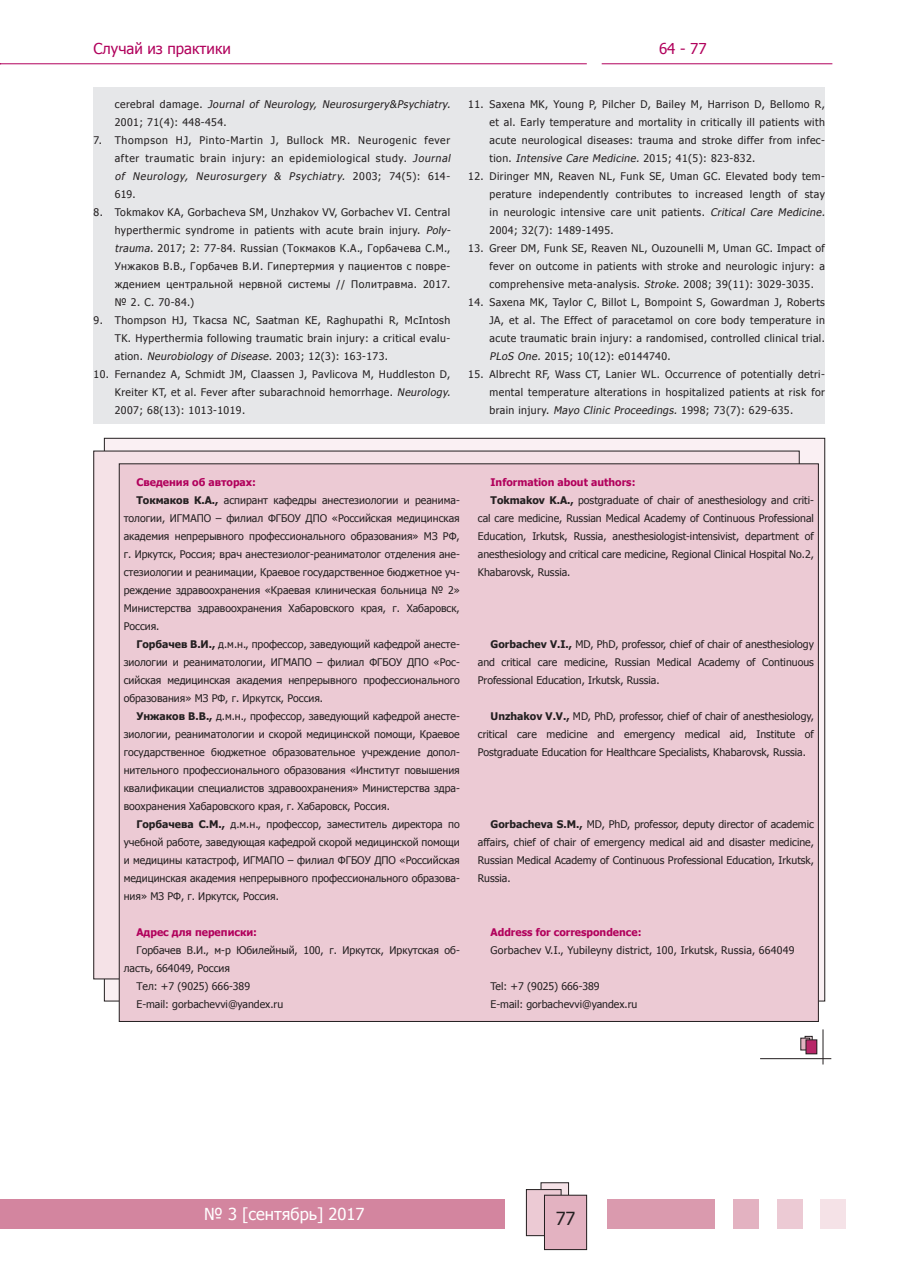
<style>
.page{position:relative;width:910px;height:1280px;background:#fff}
.page>*{position:absolute;margin:0;border:0;box-sizing:border-box;transform-origin:0 0}
.t1{font:18px "Tahoma";color:#231f20}
.t2{font:16.5px "Tahoma";color:#fff}
.t3{font:15px "Tahoma";color:#b1015c}
.t4{font:10.5px/18px "Tahoma";color:#231f20;text-align:justify}
.t5{font:10.5px/18px "Tahoma";letter-spacing:.04em;color:#231f20}
.t6{font:10.5px/18px "Tahoma";letter-spacing:.06em;color:#231f20}
.t7{font:700 10.5px "Tahoma";color:#b1015c}
.t8{font:italic 10.5px/18px "Tahoma";color:#231f20}
.t9{font:10.5px "Tahoma";letter-spacing:.02em;color:#231f20}
.s1{font-style:normal}
.s2{font-style:italic}
.s3{font-weight:700}
</style>
<div class="page">
<div style="left:607px;top:1198px;width:107px;height:30px;background:#da9aae"></div>
<div style="left:733px;top:1198px;width:26px;height:30px;background:#e3b2c1"></div>
<div style="left:777px;top:1198px;width:26px;height:30px;background:#eccad4"></div>
<div style="left:821px;top:1198px;width:25px;height:30px;background:#f5e2e7"></div>
<div style="left:0;top:1198px;width:505px;height:30px;background:#d3859f"></div>
<div style="left:541px;top:1183px;width:28px;height:36px;background:#f5e2e7"></div>
<div style="left:541px;top:1182px;width:28px;height:37px;border:1px solid #231f20"></div>
<div style="left:526px;top:1189px;width:35px;height:47px;background:#eccad4"></div>
<div style="left:526px;top:1189px;width:35px;height:47px;border:1px solid #231f20"></div>
<div style="left:544px;top:1195px;width:43px;height:54px;background:#e3b2c1"></div>
<div style="left:544px;top:1195px;width:43px;height:55px;border:1px solid #231f20"></div>
<hr style="left:0;top:63px;width:587px;height:1px;background:#b1015c">
<hr style="left:602px;top:63px;width:230px;height:1px;background:#b1015c">
<div style="left:805px;top:1036px;width:7px;height:10px;border:1px solid #231f20"></div>
<svg style="left:803px;top:1040px;width:3px;height:8px"></svg>
<div style="left:806px;top:1040px;width:11px;height:14px;background:#b82768"></div>
<div style="left:806px;top:1040px;width:11px;height:14px;border:1px solid #231f20"></div>
<hr style="left:760px;top:1058px;width:71px;height:1px;background:#231f20">
<hr style="left:823px;top:1029px;width:1px;height:35px;background:#231f20">
<div style="left:104px;top:438px;width:721px;height:563px;background:#faf0f3"></div>
<div style="left:94px;top:451px;width:705px;height:528px;background:#f5e2e7"></div>
<div style="left:119px;top:464px;width:699px;height:557px;background:#eccad4"></div>
<div style="left:94px;top:87px;width:731px;height:337px;background:#e6e7e9"></div>
<h3 class="t3" style="left:94px;top:38px;width:139px">Случай из практики</h3>
<h3 class="t3" style="left:659px;top:38px;width:49px">64 - 77</h3>
<p class="t8" style="left:115px;top:95px;width:339px"><span class="s1">c e r e b r a l d a m a g e .</span> Journal of Neurology, Neurosurgery&amp;Psychiatry.<br><span class="s1">2001; 71(4): 448-454.</span></p>
<p class="t6" style="left:115px;top:131px;width:339px;text-indent:-21px">7. Thompson HJ, Pinto-Martin J, Bullock MR. Neurogenic fever after traumatic brain injury: an epidemiological study. <span class="s2">Journal of Neurology, Neurosurgery &amp; Psychiatry.</span> 2 0 0 3 ; 74 ( 5 ) : 6 14 - 619.</p>
<p class="t5" style="left:115px;top:203px;width:339px;text-indent:-21px">8. Tokmakov KA, Gorbacheva SМ, Unzhakov VV, Gorbachev VI. Central hyperthermic syndrome in patients with acute brain injury. <span class="s2">Poly&shy;trauma.</span> 2017; 2: 77-84. Russian (Токмаков К.А., Горбачева С.М., Унжаков В.В., Горбачев В.И. Гипертермия у пациентов с повре&shy;ждением центральной нервной системы // Политравма. 2017. № 2. С. 70-84.)</p>
<p class="t4" style="left:115px;top:311px;width:337px;text-indent:-21px">9. Thompson HJ, Tkacsa NC, Saatman KE, Raghupathi R, McIntosh TK. Hyperthermia following traumatic brain injury: a critical evalu&shy;ation. <span class="s2">Neurobiology of Disease.</span> 2003; 12(3): 163-173.</p>
<p class="t5" style="left:115px;top:365px;width:339px;text-indent:-21px">10. Fernandez A, Schmidt JM, Claassen J, Pavlicova M, Huddleston D,<br>Kreiter KT, et al. Fever after subarachnoid hemorrhage. <span class="s2">Neurology.<br></span>2007; 68(13): 1013-1019.</p>
<p class="t4" style="left:489px;top:95px;width:337px;text-indent:-21px">11. Saxena MK, Young P, Pilcher D, Bailey M, Harrison D, Bellomo R, et al. Early temperature and mortality in critically ill patients with acute neurological diseases: trauma and stroke differ from infec&shy;tion. <span class="s2">Intensive Care Medicine.</span> 2015; 41(5): 823-832.</p>
<p class="t5" style="left:489px;top:167px;width:339px;text-indent:-21px">12. Diringer MN, Reaven NL, Funk SE, Uman GC. Elevated body tem&shy;perature independently contributes to increased length of stay in neurologic intensive care unit patients. <span class="s2">Critical Care Medicine.<br></span>2004; 32(7): 1489-1495.</p>
<p class="t4" style="left:489px;top:239px;width:337px;text-indent:-21px">13. Greer DM, Funk SE, Reaven NL, Ouzounelli M, Uman GC. Impact of fever on outcome in patients with stroke and neurologic injury: a comprehensive meta-analysis. <span class="s2">Stroke.</span> 2008; 39(11): 3029-3035.</p>
<p class="t4" style="left:489px;top:293px;width:337px;text-indent:-21px">14. Saxena MK, Taylor C, Billot L, Bompoint S, Gowardman J, Roberts JA, et al. The Effect of paracetamol on core body temperature in acute traumatic brain injury: a randomised, controlled clinical trial.<br><span class="s2">PLoS One.</span> 2015; 10(12): e0144740.</p>
<p class="t4" style="left:489px;top:365px;width:337px;text-indent:-21px">15. Albrecht RF, Wass CT, Lanier WL. Occurrence of potentially detri&shy;mental temperature alterations in hospitalized patients at risk for brain injury. <span class="s2">Mayo Clinic Proceedings.</span> 1998; 73(7): 629-635.</p>
<p class="t7" style="left:136px;top:475px;width:121px">Сведения об авторах:</p>
<p class="t4" style="left:136px;top:491px;width:325px"><span class="s3">Токмаков К.А.,</span> аспирант кафедры анестезиологии и реанима-</p>
<p class="t4" style="left:124px;top:509px;width:338px">тологии, ИГМАПО – филиал ФГБОУ ДПО «Российская медицинская</p>
<p class="t4" style="left:124px;top:527px;width:338px">академия непрерывного профессионального образования» МЗ РФ,</p>
<p class="t4" style="left:124px;top:545px;width:338px">г. Иркутск, Россия; врач анестезиолог-реаниматолог отделения ане-</p>
<p class="t4" style="left:124px;top:563px;width:338px">стезиологии и реанимации, Краевое государственное бюджетное уч-</p>
<p class="t4" style="left:124px;top:581px;width:338px">реждение здравоохранения «Краевая клиническая больница № 2»</p>
<p class="t4" style="left:124px;top:599px;width:338px">Министерства здравоохранения Хабаровского края, г. Хабаровск,</p>
<p class="t4" style="left:124px;top:617px;width:37px">Россия.</p>
<p class="t4" style="left:136px;top:635px;width:325px"><span class="s3">Горбачев В.И.,</span> д.м.н., профессор, заведующий кафедрой анесте-</p>
<p class="t4" style="left:124px;top:653px;width:338px">зиологии и реаниматологии, ИГМАПО – филиал ФГБОУ ДПО «Рос-</p>
<p class="t4" style="left:124px;top:671px;width:338px">сийская медицинская академия непрерывного профессионального</p>
<p class="t4" style="left:124px;top:689px;width:201px">образования» МЗ РФ, г. Иркутск, Россия.</p>
<p class="t4" style="left:136px;top:707px;width:325px"><span class="s3">Унжаков В.В.,</span> д.м.н., профессор, заведующий кафедрой анесте-</p>
<p class="t4" style="left:124px;top:725px;width:338px">зиологии, реаниматологии и скорой медицинской помощи, Краевое</p>
<p class="t4" style="left:124px;top:743px;width:338px">государственное бюджетное образовательное учреждение допол-</p>
<p class="t4" style="left:124px;top:761px;width:338px">нительного профессионального образования «Институт повышения</p>
<p class="t4" style="left:124px;top:779px;width:338px">квалификации специалистов здравоохранения» Министерства здра-</p>
<p class="t4" style="left:124px;top:797px;width:268px">воохранения Хабаровского края, г. Хабаровск, Россия.</p>
<p class="t4" style="left:136px;top:815px;width:325px"><span class="s3">Горбачева С.М.,</span> д.м.н., профессор, заместитель директора по</p>
<p class="t4" style="left:124px;top:833px;width:338px">учебной работе, заведующая кафедрой скорой медицинской помощи</p>
<p class="t4" style="left:124px;top:851px;width:338px">и медицины катастроф, ИГМАПО – филиал ФГБОУ ДПО «Российская</p>
<p class="t4" style="left:124px;top:869px;width:338px">медицинская академия непрерывного профессионального образова-</p>
<p class="t4" style="left:124px;top:887px;width:157px">ния» МЗ РФ, г. Иркутск, Россия.</p>
<p class="t7" style="left:136px;top:925px;width:122px">Адрес для переписки:</p>
<p class="t4" style="left:136px;top:941px;width:325px">Горбачев В.И., м-р Юбилейный, 100, г. Иркутск, Иркутская об-</p>
<p class="t4" style="left:124px;top:959px;width:108px">ласть, 664049, Россия</p>
<p class="t4" style="left:136px;top:977px;width:115px">Тел: +7 (9025) 666-389</p>
<p class="t4" style="left:136px;top:995px;width:148px">E-mail: gorbachevvi@yandex.ru</p>
<p class="t7" style="left:491px;top:475px;width:146px">Information about authors:</p>
<p class="t4" style="left:491px;top:491px;width:325px"><span class="s3">Tokmakov K.A.,</span> postgraduate of chair of anesthesiology and criti-</p>
<p class="t4" style="left:478px;top:509px;width:338px">cal care medicine, Russian Medical Academy of Continuous Professional</p>
<p class="t4" style="left:478px;top:527px;width:338px">Education, Irkutsk, Russia, anesthesiologist-intensivist, department of</p>
<p class="t4" style="left:478px;top:545px;width:338px">anesthesiology and critical care medicine, Regional Clinical Hospital No.2,</p>
<p class="t4" style="left:478px;top:563px;width:94px">Khabarovsk, Russia.</p>
<p class="t4" style="left:478px;top:635px;width:338px;text-indent:13px"><span class="s3">Gorbachev V.I.,</span> MD, PhD, professor, chief of chair of anesthesiology and critical care medicine, Russian Medical Academy of Continuous Professional Education, Irkutsk, Russia.</p>
<p class="t4" style="left:478px;top:707px;width:338px;text-indent:13px"><span class="s3">Unzhakov V.V.,</span> MD, PhD, professor, chief of chair of anesthesiology, critical care medicine and emergency medical aid, Institute of Postgraduate Education for Healthcare Specialists, Khabarovsk, Russia.</p>
<p class="t4" style="left:478px;top:815px;width:338px;text-indent:13px"><span class="s3">Gorbacheva S.M.,</span> MD, PhD, professor, deputy director of academic affairs, chief of chair of emergency medical aid and disaster medicine, Russian Medical Academy of Continuous Professional Education, Irkutsk, Russia.</p>
<p class="t7" style="left:491px;top:925px;width:152px">Address for correspondence:</p>
<p class="t9" style="left:491px;top:943px;width:305px">Gorbachev V.I., Yubileyny district, 100, Irkutsk, Russia, 664049</p>
<p class="t4" style="left:491px;top:977px;width:148px">Tel: +7 (9025) 666-389<br>E-mail: gorbachevvi@yandex.ru</p>
<h2 class="t2" style="left:204px;top:1203px;width:162px">№ 3 [сентябрь] 2017</h2>
<h1 class="t1" style="left:556px;top:1206px;width:21px">77</h1>
</div>
